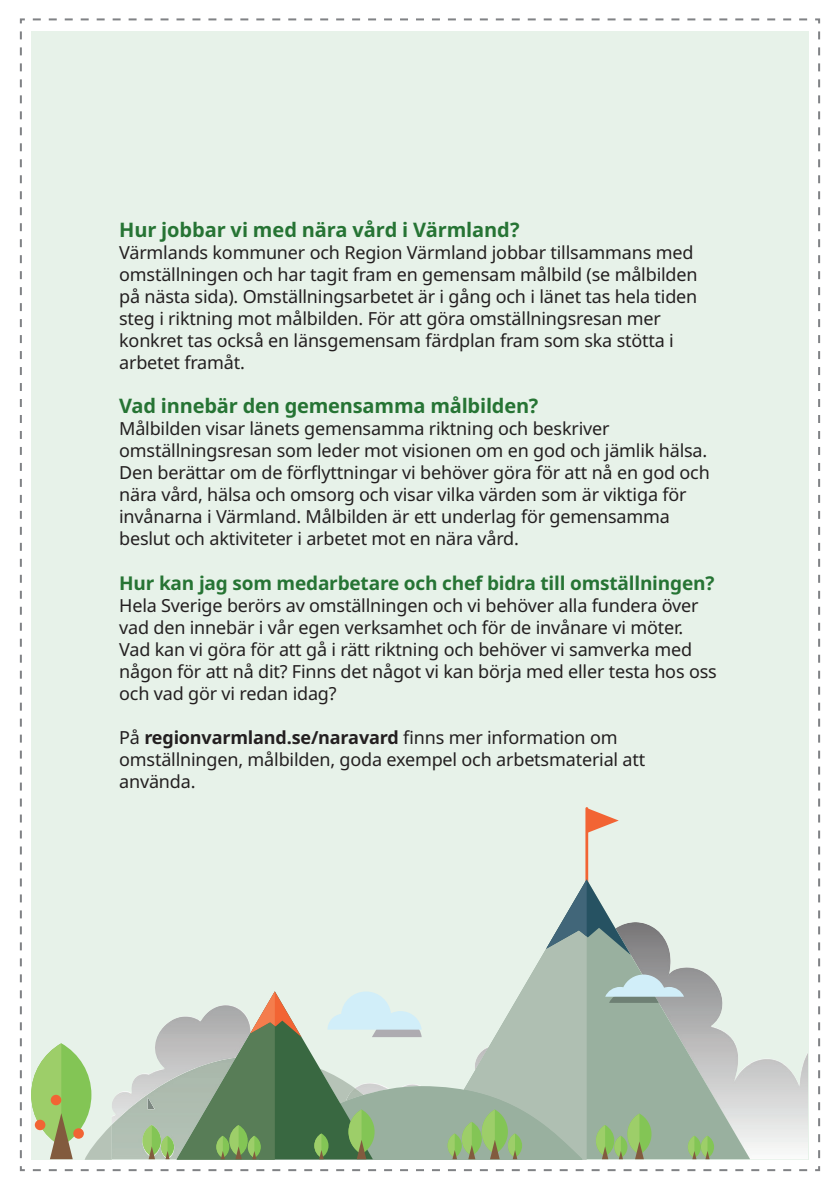
<style>
.page{position:relative;width:840px;height:1191px;background:#fff}
.page>*{position:absolute;margin:0;border:0;box-sizing:border-box;transform-origin:0 0}
.t1{font:700 20px "Noto Sans";letter-spacing:-.01em;color:#267434}
.t2{font:700 19px "Noto Sans";letter-spacing:-.01em;color:#267434}
.t3{font:18px/22px "Noto Sans";letter-spacing:-.01em;color:#231f20}
.s1{font-weight:700}
</style>
<div class="page">
<div style="left:19px;top:18px;width:801px;height:1154px;background:#e7f2e9"></div>
<img style="left:749px;top:922px;width:58px;height:237px">
<hr style="left:585px;top:807px;width:3px;height:129px;background:#f26434">
<svg style="left:588px;top:808px;width:30px;height:25px"></svg>
<svg style="left:709px;top:879px;width:40px;height:280px;background:#d3dcd5"></svg>
<div style="left:700px;top:1135px;width:13px;height:23px;background:#83c555;border-radius:50%"></div>
<svg style="left:85px;top:879px;width:624px;height:280px;background:#bdcebe"></svg>
<div style="left:31px;top:1043px;width:60px;height:103px;background:#83c555;border-radius:50%"></div>
<svg style="left:31px;top:1043px;width:42px;height:116px"></svg>
<div style="left:35px;top:1119px;width:10px;height:11px;background:#f26434;border-radius:50%"></div>
<div style="left:51px;top:1094px;width:10px;height:11px;background:#f26434;border-radius:50%"></div>
<div style="left:73px;top:1128px;width:11px;height:10px;background:#f26434;border-radius:50%"></div>
<p class="t1" style="left:119px;top:219px;width:401px">Hur jobbar vi med nära vård i Värmland?</p>
<p class="t3" style="left:119px;top:242px;width:579px">Värmlands kommuner och Region Värmland jobbar tillsammans med omställningen och har tagit fram en gemensam målbild (se målbilden på nästa sida). Omställningsarbetet är i gång och i länet tas hela tiden steg i riktning mot målbilden. För att göra omställningsresan mer konkret tas också en länsgemensam färdplan fram som ska stötta i arbetet framåt.</p>
<p class="t1" style="left:119px;top:395px;width:420px">Vad innebär den gemensamma målbilden?</p>
<p class="t3" style="left:119px;top:418px;width:592px">Målbilden visar länets gemensamma riktning och beskriver omställningsresan som leder mot visionen om en god och jämlik hälsa.<br>Den berättar om de förflyttningar vi behöver göra för att nå en god och nära vård, hälsa och omsorg och visar vilka värden som är viktiga för invånarna i Värmland. Målbilden är ett underlag för gemensamma beslut och aktiviteter i arbetet mot en nära vård.</p>
<p class="t2" style="left:119px;top:572px;width:596px">Hur kan jag som medarbetare och chef bidra till omställningen?</p>
<p class="t3" style="left:119px;top:594px;width:598px">Hela Sverige berörs av omställningen och vi behöver alla fundera över vad den innebär i vår egen verksamhet och för de invånare vi möter.<br>Vad kan vi göra för att gå i rätt riktning och behöver vi samverka med någon för att nå dit? Finns det något vi kan börja med eller testa hos oss och vad gör vi redan idag?</p>
<p class="t3" style="left:119px;top:726px;width:527px">På <span class="s1">regionvarmland.se/naravard</span> finns mer information om omställningen, målbilden, goda exempel och arbetsmaterial att använda.</p>
</div>
